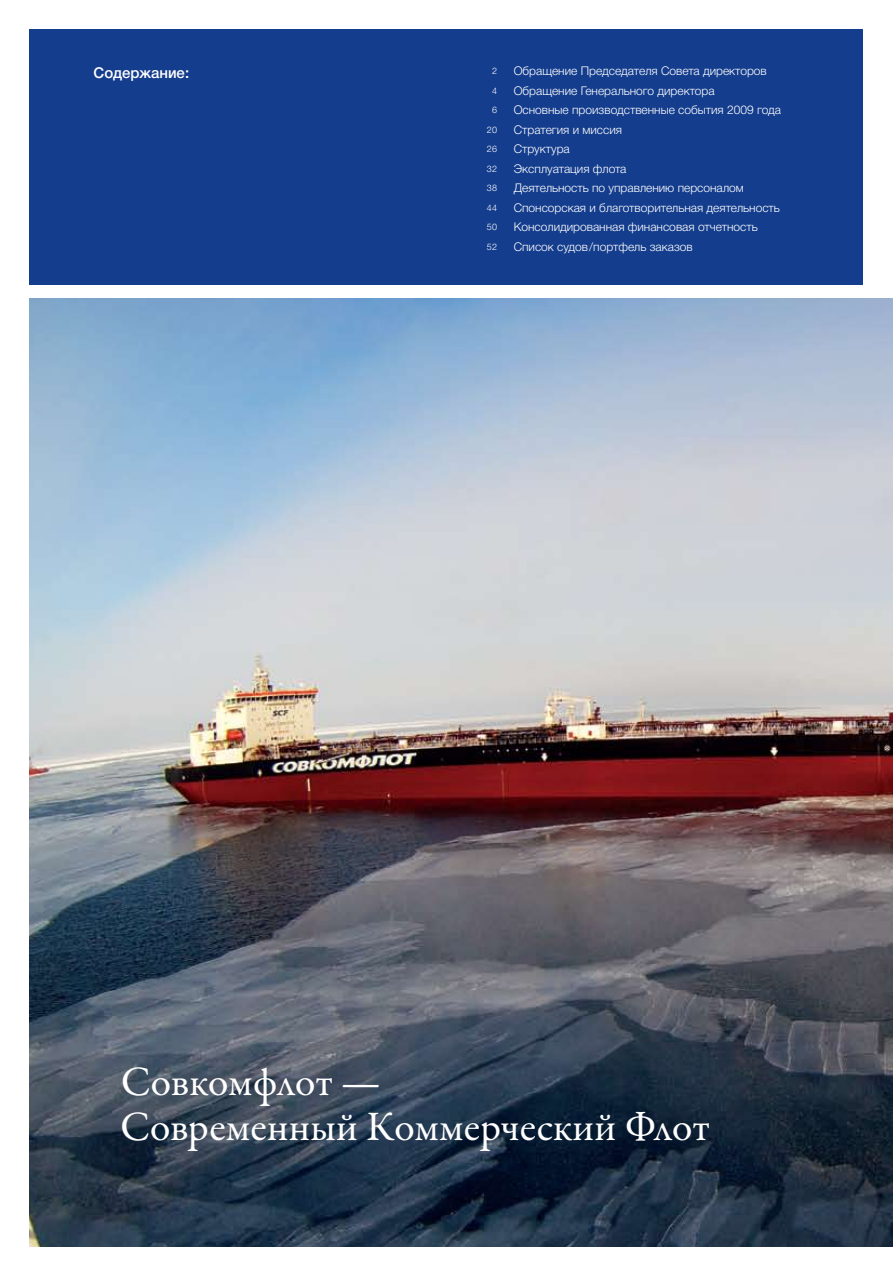
<style>
.page{position:relative;width:893px;height:1276px;background:#fff}
.page>*{position:absolute;margin:0;border:0;box-sizing:border-box;transform-origin:0 0}
.t1{font:42px/45px "Garamond Premr Pro";letter-spacing:-.005em;color:#fff}
.t2{font:500 15px "Helvetica Neue Cyr";color:#fff}
.t3{font:300 12px/19.5px "Helvetica Neue Cyr";color:#fff}
.t4{font:300 9px/19.5px "Helvetica Neue Cyr";color:#fff;text-align:center}
</style>
<div class="page">
<img style="left:30px;top:298px;width:863px;height:948px">
<div style="left:30px;top:30px;width:833px;height:255px;background:#143d8d"></div>
<p class="t2" style="left:94px;top:65px;width:97px">Содержание:</p>
<p class="t3" style="left:514px;top:61px;width:269px">Обращение Председателя Совета директоров Обращение Генерального директора<br>Основные производственные события 2009 года Стратегия и миссия<br>Структура<br>Эксплуатация флота<br>Деятельность по управлению персоналом Спонсорская и благотворительная деятельность Консолидированная финансовая отчетность Список судов/портфель заказов</p>
<p class="t4" style="left:487px;top:61px;width:12px">2<br>4<br>6<br>20<br>26<br>32<br>38<br>44<br>50<br>52</p>
<h1 class="t1" style="left:120px;top:1060px;width:591px">Совкомфлот —<br>Современный Коммерческий Флот</h1>
</div>
